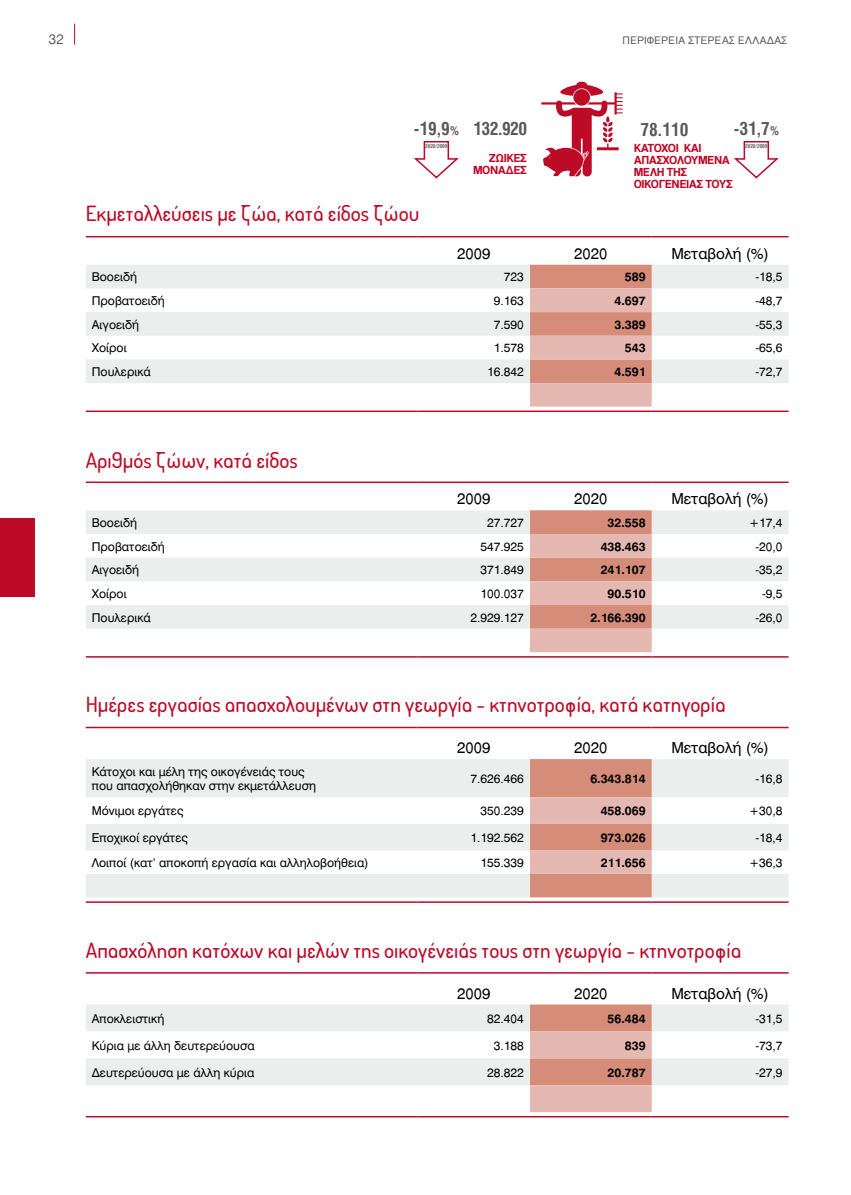
<style>
.page{position:relative;width:851px;height:1195px;background:#fff}
.page>*{position:absolute;margin:0;border:0;box-sizing:border-box;transform-origin:0 0}
.t1{font:500 21px "Aka Acid Dosis";color:#bd0a26}
.t2{font:700 18px "Mg Helvetica Cond";color:#58585a}
.t3{font:15px "Mg Helvetica";color:#000}
.t4{font:13.5px "Gr Helvetica";color:#58585a}
.t5{font:12px/14.4px "Mg Helvetica";color:#000}
.t6{font:700 12px "Mg Helvetica";color:#000}
.t7{font:700 11.25px/12.1px "Gr Helvetica";letter-spacing:-.04em;color:#bd0a26}
.t8{font:10.5px "Gr Helvetica";color:#58585a}
.t9{font:700 5.25px "Mg Helvetica Cond";color:#58585a}
.s1{font-size:12px}
</style>
<div class="page">
<svg style="left:74px;top:24px;width:1px;height:21px"></svg>
<svg style="left:86px;top:759px;width:702px;height:139px"></svg>
<hr style="left:86px;top:727px;width:331px;height:1px;background:#bd0a26">
<hr style="left:417px;top:727px;width:113px;height:1px;background:#bd0a26">
<hr style="left:530px;top:727px;width:121px;height:1px;background:#bd0a26">
<hr style="left:651px;top:727px;width:137px;height:1px;background:#bd0a26">
<hr style="left:86px;top:901px;width:331px;height:2px;background:#bd0a26">
<hr style="left:417px;top:901px;width:113px;height:2px;background:#bd0a26">
<hr style="left:530px;top:901px;width:121px;height:2px;background:#bd0a26">
<hr style="left:651px;top:901px;width:137px;height:2px;background:#bd0a26">
<svg style="left:86px;top:1004px;width:702px;height:108px"></svg>
<hr style="left:86px;top:972px;width:331px;height:1px;background:#bd0a26">
<hr style="left:417px;top:972px;width:113px;height:1px;background:#bd0a26">
<hr style="left:530px;top:972px;width:121px;height:1px;background:#bd0a26">
<hr style="left:651px;top:972px;width:137px;height:1px;background:#bd0a26">
<hr style="left:86px;top:1116px;width:331px;height:1px;background:#bd0a26">
<hr style="left:417px;top:1116px;width:113px;height:1px;background:#bd0a26">
<hr style="left:530px;top:1116px;width:121px;height:1px;background:#bd0a26">
<hr style="left:651px;top:1116px;width:137px;height:1px;background:#bd0a26">
<svg style="left:86px;top:265px;width:702px;height:142px"></svg>
<hr style="left:86px;top:236px;width:331px;height:1px;background:#bd0a26">
<hr style="left:417px;top:236px;width:113px;height:1px;background:#bd0a26">
<hr style="left:530px;top:236px;width:121px;height:1px;background:#bd0a26">
<hr style="left:651px;top:236px;width:137px;height:1px;background:#bd0a26">
<hr style="left:86px;top:410px;width:331px;height:2px;background:#bd0a26">
<hr style="left:417px;top:410px;width:113px;height:2px;background:#bd0a26">
<hr style="left:530px;top:410px;width:121px;height:2px;background:#bd0a26">
<hr style="left:651px;top:410px;width:137px;height:2px;background:#bd0a26">
<svg style="left:86px;top:510px;width:702px;height:143px"></svg>
<hr style="left:86px;top:481px;width:331px;height:2px;background:#bd0a26">
<hr style="left:417px;top:481px;width:113px;height:2px;background:#bd0a26">
<hr style="left:530px;top:481px;width:121px;height:2px;background:#bd0a26">
<hr style="left:651px;top:481px;width:137px;height:2px;background:#bd0a26">
<hr style="left:86px;top:656px;width:331px;height:2px;background:#bd0a26">
<hr style="left:417px;top:656px;width:113px;height:2px;background:#bd0a26">
<hr style="left:530px;top:656px;width:121px;height:2px;background:#bd0a26">
<hr style="left:651px;top:656px;width:137px;height:2px;background:#bd0a26">
<svg style="left:541px;top:82px;width:81px;height:94px"></svg>
<svg style="left:414px;top:141px;width:45px;height:38px"></svg>
<svg style="left:734px;top:141px;width:45px;height:38px"></svg>
<div style="left:0;top:518px;width:34px;height:79px;background:#bd0a26"></div>
<p class="t4" style="left:49px;top:33px;width:16px">32</p>
<p class="t8" style="left:622px;top:35px;width:166px">ΠΕΡΙΦΕΡΕΙΑ ΣΤΕΡΕΑΣ ΕΛΛΑΔΑΣ</p>
<h2 class="t2" style="left:413px;top:119px;width:115px">-19,9<span class="s1">%</span> 132.920</h2>
<p class="t9" style="left:425px;top:143px;width:24px">2020/2009</p>
<h1 class="t1" style="left:86px;top:199px;width:335px">Εκμεταλλεύσεις με ζώα, κατά είδος ζώου</h1>
<p class="t7" style="left:473px;top:152px;width:55px;text-align:right">ΖΩΙΚΕΣ<br>ΜΟΝΑΔΕΣ</p>
<h2 class="t2" style="left:733px;top:118px;width:47px">-31,7<span class="s1">%</span></h2>
<p class="t9" style="left:745px;top:143px;width:24px">2020/2009</p>
<h2 class="t2" style="left:640px;top:120px;width:50px">78.110</h2>
<p class="t7" style="left:633px;top:142px;width:100px">ΚΑΤΟΧΟΙ ΚΑΙ<br>ΑΠΑΣΧΟΛΟYΜΕΝΑ<br>ΜΕΛΗ ΤΗΣ<br>ΟΙΚΟΓΕΝΕΙΑΣ ΤΟΥΣ</p>
<p class="t3" style="left:457px;top:244px;width:35px">2009</p>
<p class="t3" style="left:574px;top:244px;width:35px">2020</p>
<p class="t3" style="left:671px;top:244px;width:99px">Μεταβολή (%)</p>
<p class="t5" style="left:92px;top:270px;width:47px">Βοοειδή</p>
<p class="t5" style="left:504px;top:270px;width:22px">723</p>
<p class="t6" style="left:625px;top:270px;width:22px">589</p>
<p class="t5" style="left:755px;top:270px;width:29px">-18,5</p>
<p class="t5" style="left:92px;top:293px;width:75px">Προβατοειδή</p>
<p class="t5" style="left:494px;top:293px;width:32px">9.163</p>
<p class="t6" style="left:614px;top:293px;width:33px">4.697</p>
<p class="t5" style="left:755px;top:293px;width:29px">-48,7</p>
<p class="t5" style="left:92px;top:317px;width:49px">Αιγοειδή</p>
<p class="t5" style="left:494px;top:317px;width:32px">7.590</p>
<p class="t6" style="left:614px;top:317px;width:33px">3.389</p>
<p class="t5" style="left:755px;top:317px;width:29px">-55,3</p>
<p class="t5" style="left:92px;top:341px;width:36px">Χοίροι</p>
<p class="t5" style="left:494px;top:341px;width:32px">1.578</p>
<p class="t6" style="left:625px;top:341px;width:22px">543</p>
<p class="t5" style="left:755px;top:341px;width:29px">-65,6</p>
<p class="t5" style="left:92px;top:364px;width:60px">Πουλερικά</p>
<p class="t5" style="left:487px;top:364px;width:38px">16.842</p>
<p class="t6" style="left:614px;top:364px;width:33px">4.591</p>
<p class="t5" style="left:755px;top:364px;width:29px">-72,7</p>
<h1 class="t1" style="left:86px;top:446px;width:213px">Αριθμός ζώων, κατά είδος</h1>
<p class="t3" style="left:457px;top:490px;width:35px">2009</p>
<p class="t3" style="left:574px;top:490px;width:35px">2020</p>
<p class="t3" style="left:671px;top:490px;width:99px">Μεταβολή (%)</p>
<p class="t5" style="left:92px;top:515px;width:47px">Βοοειδή</p>
<p class="t5" style="left:487px;top:515px;width:38px">27.727</p>
<p class="t6" style="left:607px;top:515px;width:40px">32.558</p>
<p class="t5" style="left:749px;top:515px;width:35px">+17,4</p>
<p class="t5" style="left:92px;top:539px;width:75px">Προβατοειδή</p>
<p class="t5" style="left:480px;top:539px;width:45px">547.925</p>
<p class="t6" style="left:600px;top:539px;width:46px">438.463</p>
<p class="t5" style="left:755px;top:539px;width:29px">-20,0</p>
<p class="t5" style="left:92px;top:563px;width:49px">Αιγοειδή</p>
<p class="t5" style="left:480px;top:563px;width:45px">371.849</p>
<p class="t6" style="left:600px;top:563px;width:46px">241.107</p>
<p class="t5" style="left:755px;top:563px;width:29px">-35,2</p>
<p class="t5" style="left:92px;top:586px;width:36px">Χοίροι</p>
<p class="t5" style="left:480px;top:586px;width:45px">100.037</p>
<p class="t6" style="left:607px;top:586px;width:40px">90.510</p>
<p class="t5" style="left:762px;top:586px;width:22px">-9,5</p>
<p class="t5" style="left:92px;top:610px;width:60px">Πουλερικά</p>
<p class="t5" style="left:470px;top:610px;width:55px">2.929.127</p>
<p class="t6" style="left:590px;top:610px;width:57px">2.166.390</p>
<p class="t5" style="left:755px;top:610px;width:29px">-26,0</p>
<h1 class="t1" style="left:86px;top:691px;width:641px">Ημέρες εργασίας απασχολουμένων στη γεωργία - κτηνοτροφία, κατά κατηγορία</h1>
<p class="t3" style="left:457px;top:739px;width:35px">2009</p>
<p class="t3" style="left:574px;top:739px;width:35px">2020</p>
<p class="t3" style="left:671px;top:739px;width:99px">Μεταβολή (%)</p>
<p class="t5" style="left:92px;top:764px;width:226px">Κάτοχοι και μέλη της οικογένειάς τους που απασχολήθηκαν στην εκμετάλλευση</p>
<p class="t5" style="left:470px;top:771px;width:55px">7.626.466</p>
<p class="t6" style="left:590px;top:771px;width:57px">6.343.814</p>
<p class="t5" style="left:755px;top:771px;width:29px">-16,8</p>
<p class="t5" style="left:92px;top:804px;width:93px">Μόνιμοι εργάτες</p>
<p class="t5" style="left:480px;top:804px;width:45px">350.239</p>
<p class="t6" style="left:600px;top:804px;width:46px">458.069</p>
<p class="t5" style="left:749px;top:804px;width:35px">+30,8</p>
<p class="t5" style="left:92px;top:830px;width:98px">Εποχικοί εργάτες</p>
<p class="t5" style="left:470px;top:830px;width:55px">1.192.562</p>
<p class="t6" style="left:600px;top:830px;width:46px">973.026</p>
<p class="t5" style="left:755px;top:830px;width:29px">-18,4</p>
<p class="t5" style="left:92px;top:855px;width:278px">Λοιποί (κατ’ αποκοπή εργασία και αλληλοβοήθεια)</p>
<p class="t5" style="left:480px;top:855px;width:45px">155.339</p>
<p class="t6" style="left:600px;top:855px;width:46px">211.656</p>
<p class="t5" style="left:749px;top:855px;width:35px">+36,3</p>
<h1 class="t1" style="left:86px;top:936px;width:657px">Απασχόληση κατόχων και μελών της οικογένειάς τους στη γεωργία - κτηνοτροφία</h1>
<p class="t3" style="left:457px;top:984px;width:35px">2009</p>
<p class="t3" style="left:574px;top:984px;width:35px">2020</p>
<p class="t3" style="left:671px;top:984px;width:99px">Μεταβολή (%)</p>
<p class="t5" style="left:92px;top:1011px;width:74px">Αποκλειστική</p>
<p class="t5" style="left:487px;top:1011px;width:38px">82.404</p>
<p class="t6" style="left:607px;top:1011px;width:40px">56.484</p>
<p class="t5" style="left:755px;top:1011px;width:29px">-31,5</p>
<p class="t5" style="left:92px;top:1038px;width:165px">Κύρια με άλλη δευτερεύουσα</p>
<p class="t5" style="left:494px;top:1038px;width:32px">3.188</p>
<p class="t6" style="left:625px;top:1038px;width:22px">839</p>
<p class="t5" style="left:755px;top:1038px;width:29px">-73,7</p>
<p class="t5" style="left:92px;top:1065px;width:164px">Δευτερεύουσα με άλλη κύρια</p>
<p class="t5" style="left:487px;top:1065px;width:38px">28.822</p>
<p class="t6" style="left:607px;top:1065px;width:40px">20.787</p>
<p class="t5" style="left:755px;top:1065px;width:29px">-27,9</p>
</div>
